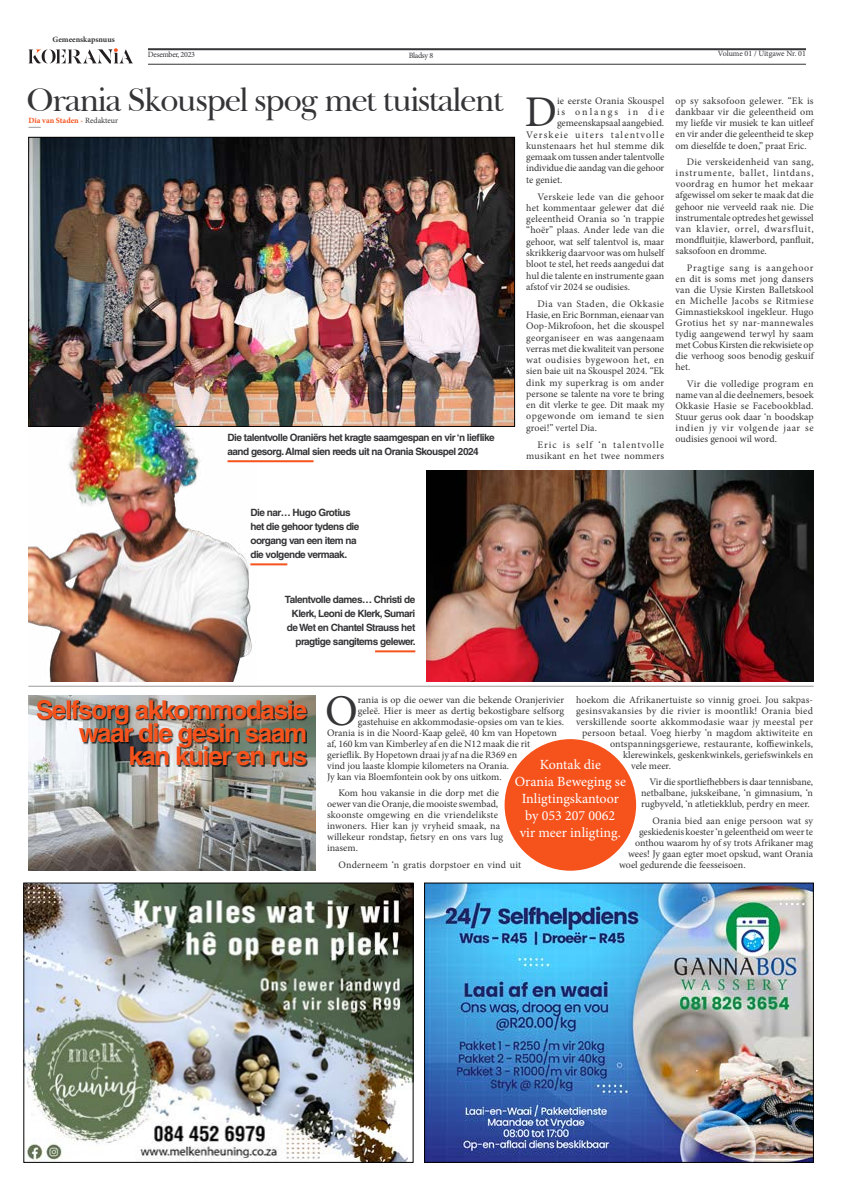
<style>
.page{position:relative;width:842px;height:1191px;background:#fff}
.page>*{position:absolute;margin:0;border:0;box-sizing:border-box;transform-origin:0 0}
.t1{font:43.8px "Minion Pro";color:#353437}
.t2{font:33px "Baskerville BT";letter-spacing:-.05em;color:#353437}
.t3{font:700 25.9px/23.3px "Helvetica LT Std";letter-spacing:-.05em;color:#f5521c;text-align:right}
.t4{font:14px/17px "Minion Pro";color:#fff;text-align:center}
.t5{font:10px/11.1px "Minion Pro";color:#353437;text-align:justify}
.t6{font:700 10px/14px "Helvetica LT Std";letter-spacing:-.05em;color:#353437}
.t7{font:10px "Minion Pro";letter-spacing:.03em;color:#353437}
.t8{font:10px/11.3px "Minion Pro";letter-spacing:.035em;color:#353437;text-align:right}
.t9{font:10px "Minion Pro";letter-spacing:.025em;color:#353437}
.t10{font:10px "Minion Pro";letter-spacing:.02em;color:#353437}
.t11{font:10px "Minion Pro";letter-spacing:.12em;color:#353437}
.t12{font:10px "Minion Pro";letter-spacing:.195em;color:#353437}
.t13{font:700 8px "Minion Pro";color:#f5521c}
.t14{font:8px "Minion Pro";letter-spacing:-.01em;color:#353437}
.t15{font:8px "Minion Pro";letter-spacing:-.035em;color:#353437}
.t16{font:700 8px "Minion Pro";color:#353437}
.s1{font-weight:400;color:#353437}
</style>
<div class="page">
<svg style="left:28px;top:48px;width:105px;height:15px"></svg>
<hr style="left:148px;top:64px;width:658px;height:1px;background:#353437">
<hr style="left:148px;top:48px;width:658px;height:2px;background:#353437">
<img style="left:28px;top:695px;width:288px;height:175px">
<div style="left:38px;top:701px;width:270px;height:66px;background:#000;opacity:.75"></div>
<hr style="left:28px;top:685px;width:786px;height:1px;background:#353437">
<div style="left:505px;top:739px;width:131px;height:131px;background:#f5521c;border-radius:50%"></div>
<img style="left:30px;top:139px;width:483px;height:286px">
<img style="left:28px;top:368px;width:228px;height:313px">
<img style="left:26px;top:884px;width:385px;height:276px">
<div style="left:24px;top:882px;width:389px;height:280px;border:1px solid #000"></div>
<img style="left:426px;top:884px;width:386px;height:276px">
<div style="left:424px;top:882px;width:390px;height:280px;border:1px solid #000"></div>
<svg style="left:29px;top:127px;width:12px;height:1px"></svg>
<hr style="left:227px;top:460px;width:87px;height:2px;background:#f5521c">
<hr style="left:375px;top:650px;width:40px;height:2px;background:#f5521c">
<hr style="left:250px;top:563px;width:37px;height:2px;background:#f5521c">
<img style="left:427px;top:471px;width:387px;height:210px">
<p class="t16" style="left:53px;top:34px;width:64px">Gemeenskapsnuus</p>
<p class="t15" style="left:148px;top:49px;width:49px">Desember, 2023</p>
<p class="t15" style="left:409px;top:50px;width:26px">Bladsy 8</p>
<p class="t14" style="left:718px;top:48px;width:90px">Volume 01 / Uitgawe Nr. 01</p>
<h2 class="t2" style="left:27px;top:80px;width:479px">Orania Skouspel spog met tuistalent</h2>
<p class="t13" style="left:28px;top:114px;width:91px">Dia van Staden - <span class="s1">Redakteur</span></p>
<p class="t6" style="left:227px;top:430px;width:269px">Die talentvolle Oraniërs het kragte saamgespan en vir ‘n lieflike aand gesorg. Almal sien reeds uit na Orania Skouspel 2024</p>
<p class="t6" style="left:250px;top:505px;width:111px">Die nar… Hugo Grotius het die gehoor tydens die oorgang van een item na die volgende vermaak.</p>
<p class="t6" style="left:285px;top:592px;width:132px;text-align:right">Talentvolle dames… Christi de<br>Klerk, Leoni de Klerk, Sumari de Wet en Chantel Strauss het pragtige sangitems gelewer.</p>
<h1 class="t1" style="left:525px;top:83px;width:34px">D</h1>
<p class="t5" style="left:557px;top:96px;width:109px">ie eerste Orania Skouspel</p>
<p class="t12" style="left:557px;top:105px;width:109px">is onlangs in die</p>
<p class="t5" style="left:557px;top:118px;width:109px">gemeenskapsaal aangebied.</p>
<p class="t11" style="left:526px;top:128px;width:139px">Verskeie uiters talentvolle</p>
<p class="t10" style="left:526px;top:139px;width:139px">kunstenaars het hul stemme dik</p>
<p class="t5" style="left:526px;top:151px;width:140px">gemaak om tussen ander talentvolle</p>
<p class="t5" style="left:526px;top:163px;width:140px">individue die aandag van die gehoor</p>
<p class="t5" style="left:526px;top:174px;width:38px">te geniet.</p>
<p class="t5" style="left:526px;top:191px;width:140px;text-indent:11px">Verskeie lede van die gehoor het kommentaar gelewer dat dié geleentheid Orania so ‘n trappie “hoër” plaas. Ander lede van die gehoor, wat self talentvol is, maar skrikkerig daarvoor was om hulself bloot te stel, het reeds aangedui dat hul die talente en instrumente gaan afstof vir 2024 se oudisies.</p>
<p class="t5" style="left:526px;top:298px;width:140px;text-indent:11px">Dia van Staden, die Okkasie Hasie, en Eric Bornman, eienaar van Oop-Mikrofoon, het die skouspel georganiseer en was aangenaam verras met die kwaliteit van persone wat oudisies bygewoon het, en sien baie uit na Skouspel 2024. “Ek dink my superkrag is om ander persone se talente na vore te bring en dit vlerke te gee. Dit maak my opgewonde om iemand te sien groei!” vertel Dia.</p>
<p class="t8" style="left:526px;top:439px;width:140px">Eric is self ‘n talentvolle musikant en het twee nommers</p>
<p class="t5" style="left:676px;top:96px;width:140px">op sy saksofoon gelewer. “Ek is dankbaar vir die geleentheid om my liefde vir musiek te kan uitleef en vir ander die geleentheid te skep om dieselfde te doen,” praat Eric.</p>
<p class="t5" style="left:676px;top:157px;width:140px;text-indent:11px">Die verskeidenheid van sang, instrumente, ballet, lintdans, voordrag en humor het mekaar afgewissel om seker te maak dat die gehoor nie verveeld raak nie. Die instrumentale optredes het gewissel van klavier, orrel, dwarsfluit, mondfluitjie, klawerbord, panfluit, saksofoon en dromme.</p>
<p class="t5" style="left:676px;top:262px;width:140px;text-indent:11px">Pragtige sang is aangehoor en dit is soms met jong dansers van die Uysie Kirsten Balletskool en Michelle Jacobs se Ritmiese Gimnastiekskool ingekleur. Hugo Grotius het sy nar-mannewales tydig aangewend terwyl hy saam met Cobus Kirsten die rekwisiete op die verhoog soos benodig geskuif het.</p>
<p class="t5" style="left:676px;top:378px;width:140px;text-indent:11px">Vir die volledige program en name van al die deelnemers, besoek Okkasie Hasie se Facebookblad.<br>Stuur gerus ook daar ‘n boodskap indien jy vir volgende jaar se oudisies genooi wil word.</p>
<h3 class="t3" style="left:36px;top:697px;width:273px">Selfsorg akkommodasie waar die gesin saam kan kuier en rus</h3>
<h1 class="t1" style="left:325px;top:681px;width:34px">O</h1>
<p class="t5" style="left:358px;top:694px;width:208px">rania is op die oewer van die bekende Oranjerivier</p>
<p class="t5" style="left:576px;top:694px;width:239px">hoekom die Afrikanertuiste so vinnig groei. Jou sakpas-</p>
<p class="t7" style="left:576px;top:703px;width:239px">gesinsvakansies by die rivier is moontlik! Orania bied</p>
<p class="t9" style="left:576px;top:714px;width:239px">verskillende soorte akkommodasie waar jy meestal per</p>
<p class="t5" style="left:582px;top:727px;width:232px">persoon betaal. Voeg hierby ’n magdom aktiwiteite en</p>
<p class="t5" style="left:610px;top:738px;width:204px">ontspanningsgeriewe, restaurante, koffiewinkels,</p>
<p class="t5" style="left:623px;top:749px;width:191px">klerewinkels, geskenkwinkels, geriefswinkels en</p>
<p class="t5" style="left:631px;top:760px;width:41px">vele meer.</p>
<p class="t5" style="left:641px;top:776px;width:174px;text-indent:8px">Vir die sportliefhebbers is daar tennisbane, netbalbane, jukskeibane, ‘n gimnasium, ‘n rugbyveld, ‘n atletiekklub, perdry en meer.</p>
<p class="t5" style="left:652px;top:815px;width:162px">Orania bied aan enige persoon wat sy</p>
<p class="t5" style="left:639px;top:826px;width:175px">geskiedenis koester ‘n geleentheid om weer te</p>
<p class="t5" style="left:635px;top:837px;width:179px">onthou waarom hy of sy trots Afrikaner mag</p>
<p class="t5" style="left:628px;top:848px;width:187px">wees! Jy gaan egter moet opskud, want Orania</p>
<p class="t5" style="left:619px;top:859px;width:128px">woel gedurende die feesseisoen.</p>
<p class="t5" style="left:358px;top:705px;width:208px">geleë. Hier is meer as dertig bekostigbare selfsorg</p>
<p class="t5" style="left:358px;top:716px;width:208px">gastehuise en akkommodasie-opsies om van te kies.</p>
<p class="t5" style="left:327px;top:727px;width:231px">Orania is in die Noord-Kaap geleë, 40 km van Hopetown</p>
<p class="t5" style="left:327px;top:738px;width:205px">af, 160 km van Kimberley af en die N12 maak die rit</p>
<p class="t5" style="left:327px;top:749px;width:192px">gerieflik. By Hopetown draai jy af na die R369 en</p>
<p class="t5" style="left:327px;top:760px;width:184px">vind jou laaste klompie kilometers na Orania.</p>
<p class="t5" style="left:327px;top:771px;width:176px">Jy kan via Bloemfontein ook by ons uitkom.</p>
<p class="t5" style="left:327px;top:787px;width:177px;text-align:left;text-indent:11px">Kom hou vakansie in die dorp met die oewer van die Oranje, die mooiste swembad, skoonste omgewing en die vriendelikste inwoners. Hier kan jy vryheid smaak, na willekeur rondstap, fietsry en ons vars lug inasem.</p>
<p class="t5" style="left:338px;top:859px;width:184px">Onderneem ‘n gratis dorpstoer en vind uit</p>
<h3 class="t4" style="left:515px;top:756px;width:113px">Kontak die<br>Orania Beweging se<br>Inligtingskantoor by 053 207 0062<br>vir meer inligting.</h3>
</div>
